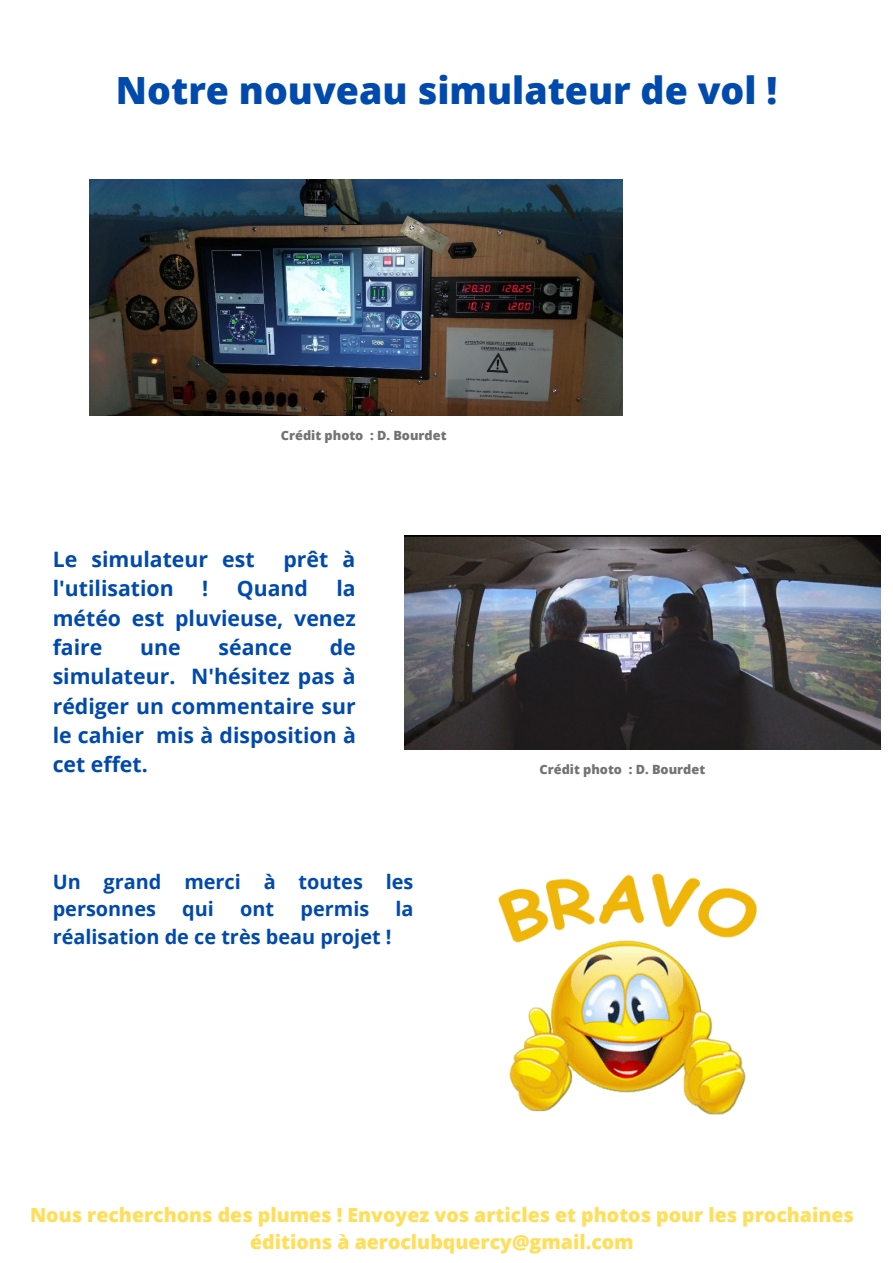
<style>
.page{position:relative;width:893px;height:1263px;background:#fff}
.page>*{position:absolute;margin:0;border:0;box-sizing:border-box;transform-origin:0 0}
.t1{font:800 37.5px "Open Sans";color:#004aad}
.t2{font:700 21.23px/29.3px "Open Sans";color:#004aad;text-align:justify}
.t3{font:700 19.88px/27.6px "Open Sans";color:#004aad}
.t4{font:800 19.5px/27px "Open Sans";color:#ffde59;text-align:center}
.t5{font:800 12.75px "Open Sans";color:#737373}
</style>
<div class="page">
<img style="left:89px;top:179px;width:533px;height:237px">
<img style="left:404px;top:536px;width:476px;height:213px">
<img style="left:498px;top:873px;width:259px;height:242px">
<h1 class="t1" style="left:116px;top:64px;width:663px">Notre nouveau simulateur de vol !</h1>
<p class="t5" style="left:281px;top:427px;width:167px">Crédit photo : D. Bourdet</p>
<p class="t2" style="left:53px;top:544px;width:203px">Le simulateur est</p>
<p class="t2" style="left:283px;top:544px;width:73px">prêt à</p>
<p class="t2" style="left:53px;top:573px;width:123px">l'utilisation</p>
<p class="t2" style="left:202px;top:573px;width:8px">!</p>
<p class="t2" style="left:237px;top:573px;width:73px">Quand</p>
<p class="t2" style="left:53px;top:573px;width:304px;text-indent:284px">la météo est pluvieuse, venez faire</p>
<p class="t2" style="left:140px;top:632px;width:42px">une</p>
<p class="t2" style="left:218px;top:632px;width:75px">séance</p>
<p class="t2" style="left:53px;top:632px;width:305px;text-indent:277px">de simulateur. N'hésitez pas à rédiger un commentaire sur le cahier mis à disposition à cet effet.</p>
<p class="t3" style="left:53px;top:867px;width:362px">Un grand merci à toutes les personnes</p>
<p class="t3" style="left:182px;top:894px;width:33px">qui</p>
<p class="t3" style="left:240px;top:894px;width:35px">ont</p>
<p class="t3" style="left:300px;top:894px;width:70px">permis</p>
<p class="t3" style="left:395px;top:894px;width:20px">la</p>
<p class="t3" style="left:53px;top:922px;width:340px">réalisation de ce très beau projet !</p>
<p class="t5" style="left:539px;top:761px;width:167px">Crédit photo : D. Bourdet</p>
<p class="t4" style="left:30px;top:1201px;width:825px">Nous recherchons des plumes ! Envoyez vos articles et photos pour les prochaines éditions à aeroclubquercy@gmail.com</p>
</div>
